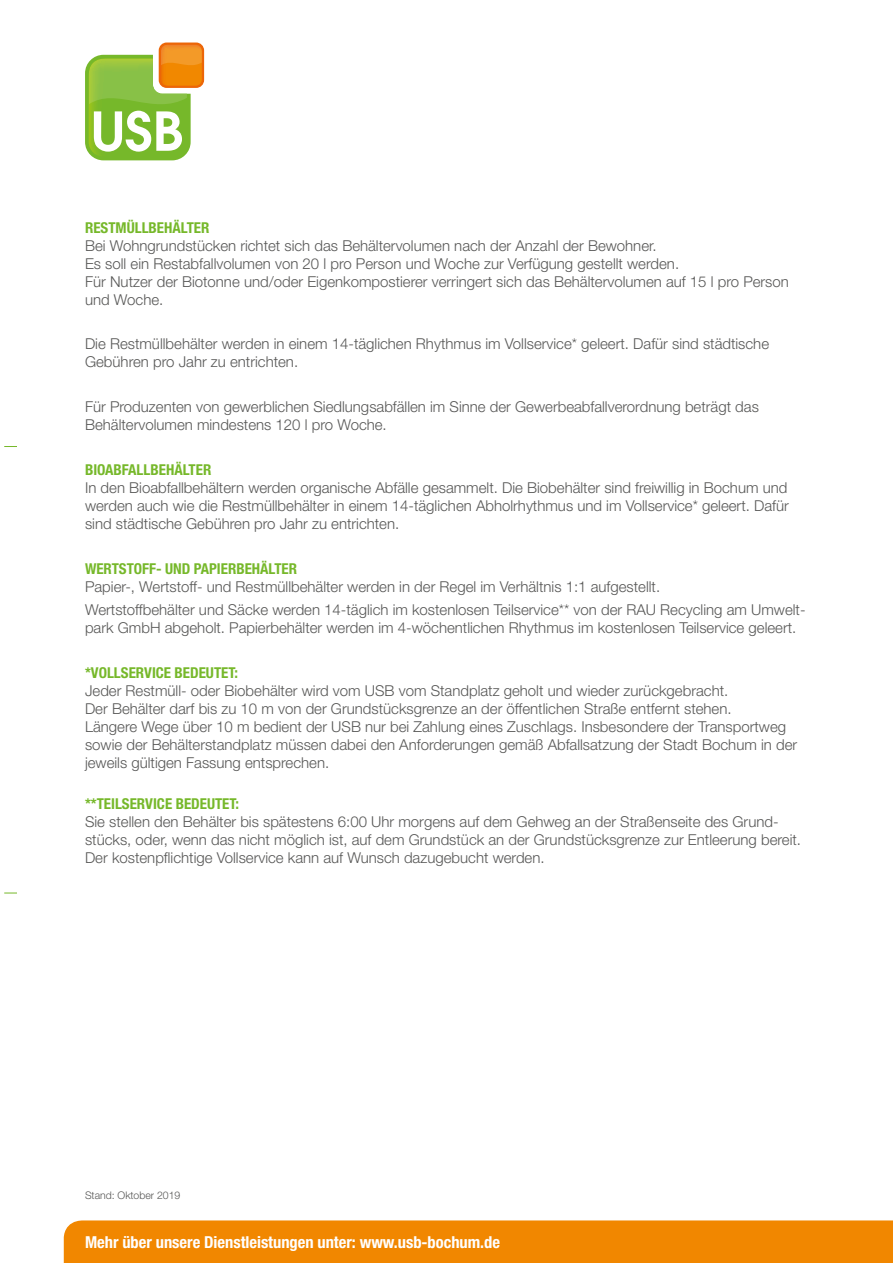
<style>
.page{position:relative;width:893px;height:1263px;background:#fff}
.page>*{position:absolute;margin:0;border:0;box-sizing:border-box;transform-origin:0 0}
.t1{font:700 condensed 16.5px "Helvetica Neue";color:#fff}
.t2{font:300 15px/18px "Helvetica Neue LT Pro";color:#575756}
.t3{font:700 condensed 15px "Helvetica Neue";color:#76b82a}
.t4{font:300 10.5px "Helvetica Neue LT Pro";color:#575756}
</style>
<div class="page">
<div style="left:159px;top:43px;width:45px;height:45px;background:#ec6608;border-radius:8px"></div>
<svg style="left:85px;top:45px;width:117px;height:115px"></svg>
<div style="left:64px;top:1220px;width:829px;height:43px;background:#f18700"></div>
<svg style="left:4px;top:446px;width:13px;height:1px"></svg>
<svg style="left:4px;top:893px;width:13px;height:1px"></svg>
<p class="t3" style="left:85px;top:218px;width:126px">RESTMÜLLBEHÄLTER</p>
<p class="t2" style="left:85px;top:236px;width:705px">Bei Wohngrundstücken richtet sich das Behältervolumen nach der Anzahl der Bewohner.<br>Es soll ein Restabfallvolumen von 20 l pro Person und Woche zur Verfügung gestellt werden.<br>Für Nutzer der Biotonne und/oder Eigenkompostierer verringert sich das Behältervolumen auf 15 l pro Person und Woche.</p>
<p class="t2" style="left:85px;top:335px;width:686px">Die Restmüllbehälter werden in einem 14-täglichen Rhythmus im Vollservice* geleert. Dafür sind städtische<br>Gebühren pro Jahr zu entrichten.</p>
<p class="t2" style="left:85px;top:397px;width:675px">Für Produzenten von gewerblichen Siedlungsabfällen im Sinne der Gewerbeabfallverordnung beträgt das<br>Behältervolumen mindestens 120 l pro Woche.</p>
<p class="t3" style="left:85px;top:461px;width:128px">BIOABFALLBEHÄLTER</p>
<p class="t2" style="left:85px;top:478px;width:705px;text-align:justify">In den Bioabfallbehältern werden organische Abfälle gesammelt. Die Biobehälter sind freiwillig in Bochum und werden auch wie die Restmüllbehälter in einem 14-täglichen Abholrhythmus und im Vollservice* geleert. Dafür sind städtische Gebühren pro Jahr zu entrichten.</p>
<p class="t3" style="left:85px;top:560px;width:214px">WERTSTOFF- UND PAPIERBEHÄLTER</p>
<p class="t2" style="left:85px;top:576px;width:722px;line-height:22.2px">Papier-, Wertstoff- und Restmüllbehälter werden in der Regel im Verhältnis 1:1 aufgestellt.<br>Wertstoffbehälter und Säcke werden 14-täglich im kostenlosen Teilservice** von der RAU Recycling am Umwelt-</p>
<p class="t2" style="left:85px;top:618px;width:713px">park GmbH abgeholt. Papierbehälter werden im 4-wöchentlichen Rhythmus im kostenlosen Teilservice geleert.</p>
<p class="t3" style="left:85px;top:663px;width:155px">*VOLLSERVICE BEDEUTET:</p>
<p class="t2" style="left:85px;top:681px;width:714px">Jeder Restmüll- oder Biobehälter wird vom USB vom Standplatz geholt und wieder zurückgebracht.<br>Der Behälter darf bis zu 10 m von der Grundstücksgrenze an der öffentlichen Straße entfernt stehen.<br>Längere Wege über 10 m bedient der USB nur bei Zahlung eines Zuschlags. Insbesondere der Transportweg sowie der Behälterstandplatz müssen dabei den Anforderungen gemäß Abfallsatzung der Stadt Bochum in der jeweils gültigen Fassung entsprechen.</p>
<p class="t3" style="left:85px;top:794px;width:156px">**TEILSERVICE BEDEUTET:</p>
<p class="t2" style="left:85px;top:812px;width:717px">Sie stellen den Behälter bis spätestens 6:00 Uhr morgens auf dem Gehweg an der Straßenseite des Grund&shy;stücks, oder, wenn das nicht möglich ist, auf dem Grundstück an der Grundstücksgrenze zur Entleerung bereit.<br>Der kostenpflichtige Vollservice kann auf Wunsch dazugebucht werden.</p>
<p class="t4" style="left:85px;top:1189px;width:97px">Stand: Oktober 2019</p>
<p class="t1" style="left:85px;top:1232px;width:416px">Mehr über unsere Dienstleistungen unter: www.usb-bochum.de</p>
</div>
